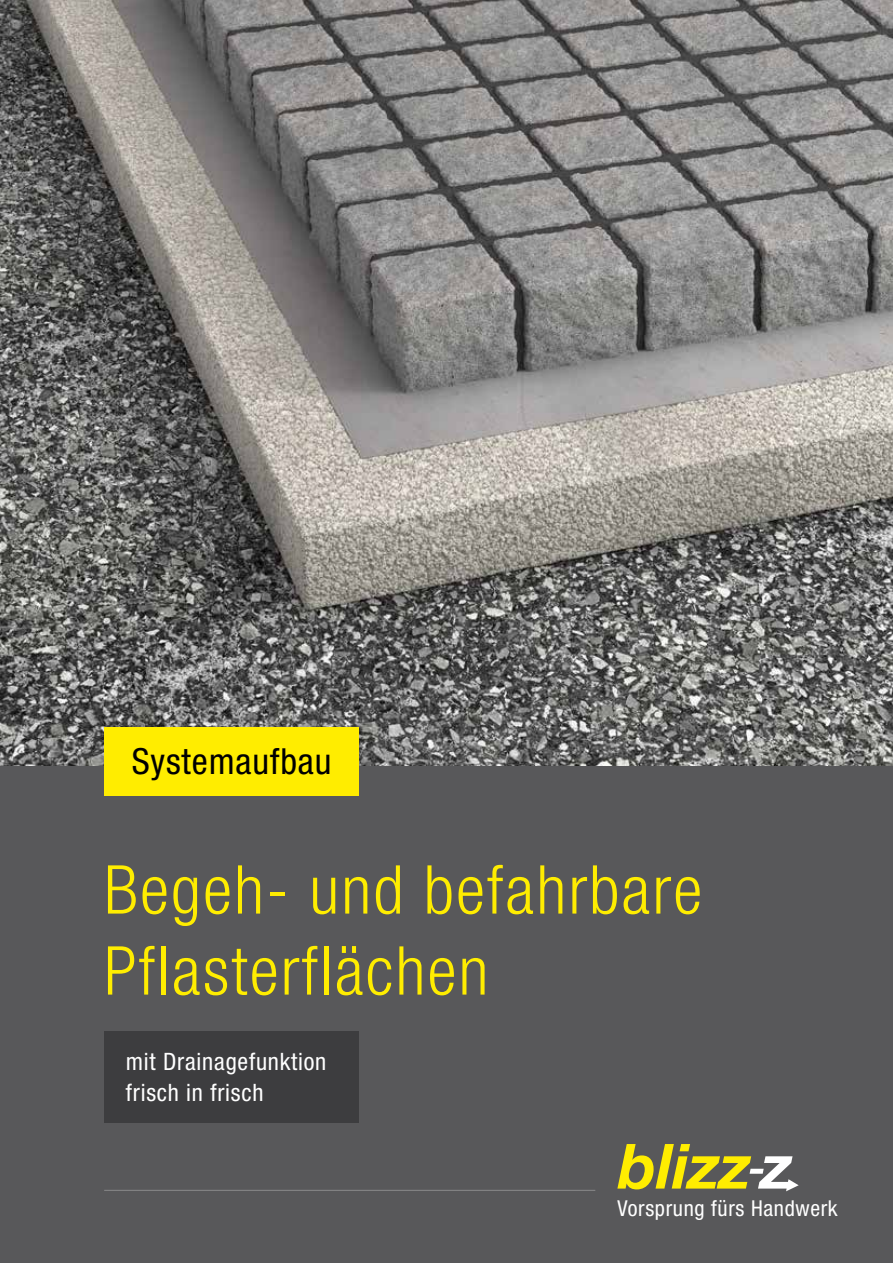
<style>
.page{position:relative;width:893px;height:1263px;background:#58585a}
.page>*{position:absolute;margin:0;border:0;box-sizing:border-box;transform-origin:0 0}
.t1{font:300 condensed 67.5px/81px "Helvetica Neue LT Pro";letter-spacing:.03em;color:#ffed00}
.t2{font:condensed 36px "Helvetica Neue LT Pro";letter-spacing:.025em;color:#000}
.t3{font:condensed 24px/31.5px "Helvetica Neue LT Pro";letter-spacing:.03em;color:#fff}
.t4{font:condensed 21.9px "Helvetica Neue LT Pro";letter-spacing:.03em;color:#fff}
</style>
<div class="page">
<img style="left:0;top:0;width:893px;height:765px">
<svg style="left:617px;top:1144px;width:182px;height:47px"></svg>
<div style="left:105px;top:1031px;width:254px;height:91px;background:#3d3d3f"></div>
<hr style="left:104px;top:1190px;width:491px;height:1px;background:#fff">
<div style="left:104px;top:727px;width:255px;height:68px;background:#ffed00"></div>
<p class="t2" style="left:132px;top:740px;width:201px">Systemaufbau</p>
<p class="t1" style="left:104px;top:849px;width:599px">Begeh- und befahrbare<br>Pflasterflächen</p>
<p class="t3" style="left:126px;top:1045px;width:202px">mit Drainagefunktion frisch in frisch</p>
<p class="t4" style="left:617px;top:1195px;width:222px">Vorsprung fürs Handwerk</p>
</div>
